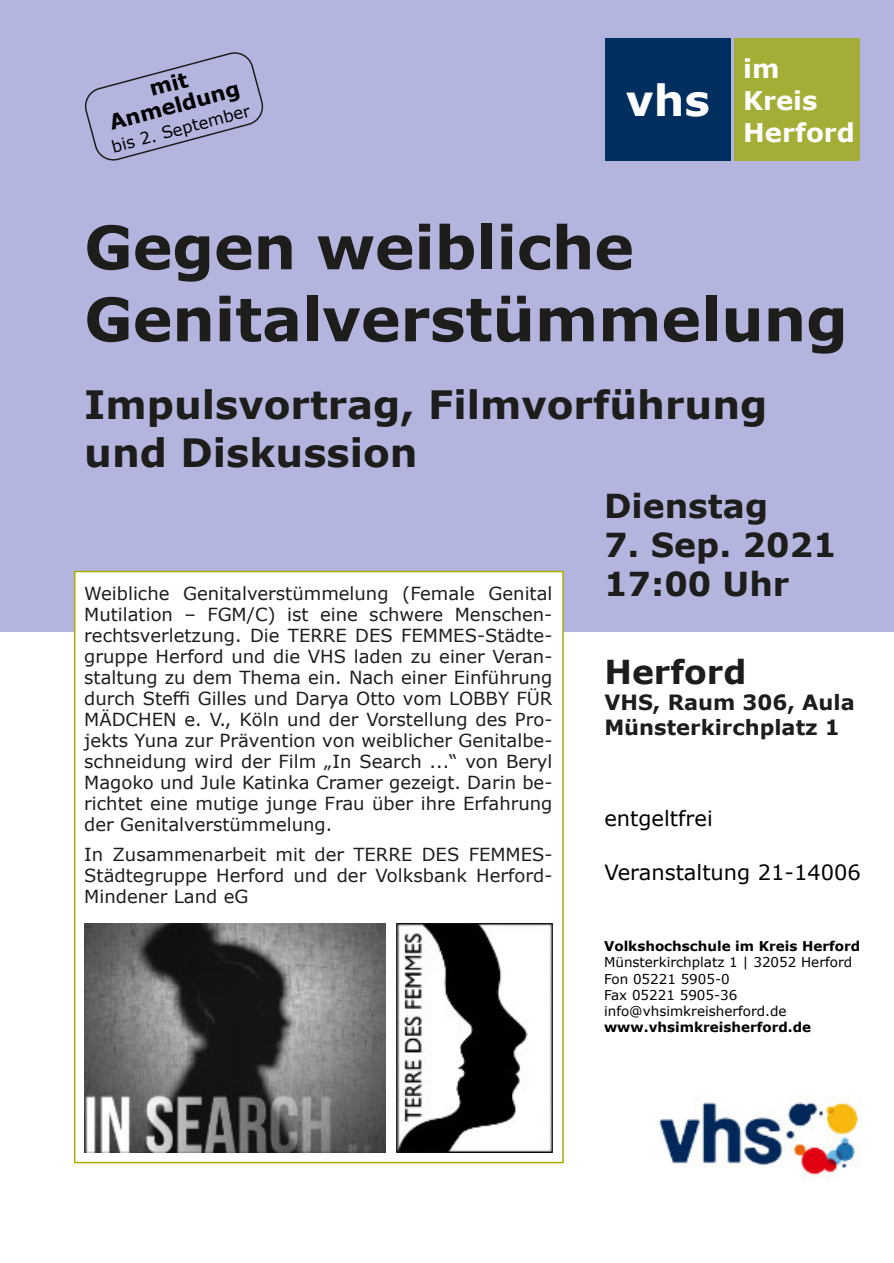
<style>
.page{position:relative;width:894px;height:1263px;background:#fff}
.page>*{position:absolute;margin:0;border:0;box-sizing:border-box;transform-origin:0 0}
.t1{font:700 60px/72px "Verdana";letter-spacing:-.005em;color:#1d1d1b}
.t2{font:700 42.75px "Verdana";color:#fff}
.t3{font:700 39px/48px "Verdana";color:#1d1d1b}
.t4{font:700 33px/39px "Verdana";color:#1d1d1b}
.t5{font:700 25.8px/31.7px "Verdana";color:#fff}
.t6{font:700 21px/25.5px "Verdana";color:#1d1d1b}
.t7{font:21px "Verdana";color:#000}
.t8{font:700 21px/22.5px "Verdana";color:#000;text-align:center}
.t9{font:18px/21px "Verdana";color:#1d1d1b;text-align:justify}
.t10{font:16.5px "Verdana";color:#000}
.t11{font:13.5px/16.2px "Verdana";color:#000}
.t12{font:700 13.5px "Verdana";color:#000}
</style>
<div class="page">
<div style="left:0;top:0;width:893px;height:631px;background:#b4b5df"></div>
<div style="left:604px;top:38px;width:126px;height:123px;background:#002e5f"></div>
<div style="left:734px;top:38px;width:125px;height:123px;background:#a4ae36"></div>
<div style="left:74px;top:571px;width:489px;height:592px;background:#fff;border:2px solid #a8ad00"></div>
<img style="left:657px;top:1097px;width:205px;height:82px">
<svg style="left:84px;top:52px;width:180px;height:109px"></svg>
<img style="left:84px;top:923px;width:302px;height:229px">
<img style="left:396px;top:923px;width:156px;height:229px">
<p class="t8" style="left:101px;top:92px;width:135px;rotate:-15deg">mit<br>Anmeldung</p>
<p class="t10" style="left:110px;top:141px;width:144px;rotate:-15deg">bis 2. September</p>
<h2 class="t2" style="left:625px;top:83px;width:86px">vhs</h2>
<h3 class="t5" style="left:742px;top:55px;width:113px">im<br>Kreis<br>Herford</h3>
<h1 class="t1" style="left:84px;top:217px;width:765px">Gegen weibliche<br>Genitalverstümmelung</h1>
<h3 class="t3" style="left:84px;top:384px;width:684px">Impulsvortrag, Filmvorführung und Diskussion</h3>
<p class="t9" style="left:84px;top:585px;width:469px">Weibliche Genitalverstümmelung (Female Genital Mutilation – FGM/C) ist eine schwere Menschen&shy;rechtsverletzung. Die TERRE DES FEMMES-Städte&shy;gruppe Herford und die VHS laden zu einer Veran&shy;staltung zu dem Thema ein. Nach einer Einführung durch Steffi Gilles und Darya Otto vom LOBBY FÜR MÄDCHEN e. V., Köln und der Vorstellung des Pro&shy;jekts Yuna zur Prävention von weiblicher Genitalbe&shy;schneidung wird der Film „In Search ...“ von Beryl Magoko und Jule Katinka Cramer gezeigt. Darin be&shy;richtet eine mutige junge Frau über ihre Erfahrung der Genitalverstümmelung.</p>
<p class="t9" style="left:84px;top:846px;width:469px">In Zusammenarbeit mit der TERRE DES FEMMES-Städtegruppe Herford und der Volksbank Herford-Mindener Land eG</p>
<h3 class="t4" style="left:604px;top:489px;width:165px">Dienstag</h3>
<h3 class="t4" style="left:604px;top:528px;width:234px">7. Sep. 2021<br>17:00 Uhr</h3>
<h3 class="t4" style="left:604px;top:655px;width:144px">Herford</h3>
<p class="t6" style="left:604px;top:691px;width:252px">VHS, Raum 306, Aula<br>Münsterkirchplatz 1</p>
<p class="t7" style="left:604px;top:810px;width:110px">entgeltfrei</p>
<p class="t7" style="left:604px;top:864px;width:258px">Veranstaltung 21-14006</p>
<p class="t12" style="left:604px;top:941px;width:258px">Volkshochschule im Kreis Herford</p>
<p class="t11" style="left:604px;top:955px;width:249px">Münsterkirchplatz 1 | 32052 Herford<br>Fon 05221 5905-0<br>Fax 05221 5905-36 info@vhsimkreisherford.de</p>
<p class="t12" style="left:604px;top:1022px;width:208px">www.vhsimkreisherford.de</p>
</div>
